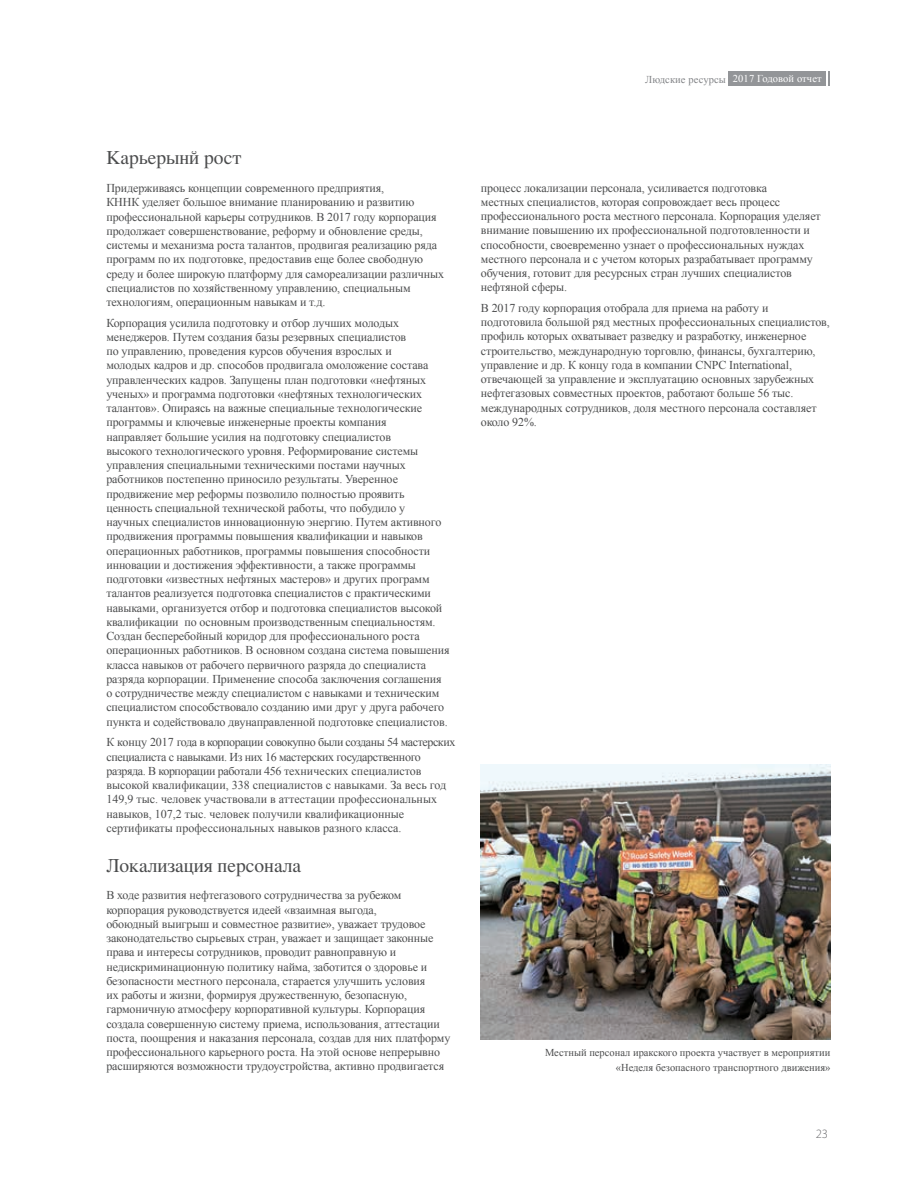
<style>
.page{position:relative;width:915px;height:1191px;background:#fff}
.page>*{position:absolute;margin:0;border:0;box-sizing:border-box;transform-origin:0 0}
.t1{font:19.5px "Times";color:#4b4c4d}
.t2{font:300 12.75px "Myriad Pro";color:#69696c}
.t3{font:12px/14.2px "Times New Roman";letter-spacing:-.01em;color:#4b4c4d}
.t4{font:10.5px/15px "Times New Roman";color:#4b4c4d;text-align:right}
.t5{font:10.5px "Times New Roman";letter-spacing:.01em;color:#fff}
.t6{font:10.5px "Times New Roman";letter-spacing:.01em;color:#808285}
</style>
<div class="page">
<div style="left:728px;top:71px;width:97px;height:15px;background:#939598"></div>
<svg style="left:828px;top:71px;width:1px;height:15px"></svg>
<img style="left:480px;top:764px;width:350px;height:275px">
<p class="t5" style="left:732px;top:72px;width:90px">2017 Годовой отчет</p>
<p class="t6" style="left:645px;top:72px;width:82px">Людские ресурсы</p>
<h1 class="t1" style="left:106px;top:139px;width:136px">Карьерынй рост</h1>
<p class="t3" style="left:106px;top:181px;width:339px">Придерживаясь концепции современного предприятия,<br>КННК уделяет большое внимание планированию и развитию профессиональной карьеры сотрудников. В 2017 году корпорация продолжает совершенствование, реформу и обновление среды, системы и механизма роста талантов, продвигая реализацию ряда программ по их подготовке, предоставив еще более свободную среду и более широкую платформу для самореализации различных специалистов по хозяйственному управлению, специальным технологиям, операционным навыкам и т.д.</p>
<p class="t3" style="left:106px;top:315px;width:344px">Корпорация усилила подготовку и отбор лучших молодых менеджеров. Путем создания базы резервных специалистов<br>по управлению, проведения курсов обучения взрослых и<br>молодых кадров и др. способов продвигала омоложение состава управленческих кадров. Запущены план подготовки «нефтяных ученых» и программа подготовки «нефтяных технологических талантов». Опираясь на важные специальные технологические программы и ключевые инженерные проекты компания<br>направляет большие усилия на подготовку специалистов<br>высокого технологического уровня. Реформирование системы управления специальными техническими постами научных работников постепенно приносило результаты. Уверенное продвижение мер реформы позволило полностью проявить ценность специальной технической работы, что побудило у научных специалистов инновационную энергию. Путем активного продвижения программы повышения квалификации и навыков операционных работников, программы повышения способности инновации и достижения эффективности, а также программы подготовки «известных нефтяных мастеров» и других программ талантов реализуется подготовка специалистов с практическими навыками, организуется отбор и подготовка специалистов высокой квалификации по основным производственным специальностям.<br>Создан бесперебойный коридор для профессионального роста операционных работников. В основном создана система повышения класса навыков от рабочего первичного разряда до специалиста разряда корпорации. Применение способа заключения соглашения о сотрудничестве между специалистом с навыками и техническим специалистом способствовало созданию ими друг у друга рабочего пункта и содействовало двунаправленной подготовке специалистов.</p>
<p class="t3" style="left:106px;top:735px;width:350px">К концу 2017 года в корпорации совокупно были созданы 54 мастерских специалиста с навыками. Из них 16 мастерских государственного разряда. В корпорации работали 456 технических специалистов высокой квалификации, 338 специалистов с навыками. За весь год 149,9 тыс. человек участвовали в аттестации профессиональных навыков, 107,2 тыс. человек получили квалификационные сертификаты профессиональных навыков разного класса.</p>
<h1 class="t1" style="left:106px;top:847px;width:196px">Локализация персонала</h1>
<p class="t3" style="left:106px;top:888px;width:345px">В ходе развития нефтегазового сотрудничества за рубежом корпорация руководствуется идеей «взаимная выгода,<br>обоюдный выигрыш и совместное развитие», уважает трудовое законодательство сырьевых стран, уважает и защищает законные права и интересы сотрудников, проводит равноправную и недискриминационную политику найма, заботится о здоровье и безопасности местного персонала, старается улучшить условия<br>их работы и жизни, формируя дружественную, безопасную, гармоничную атмосферу корпоративной культуры. Корпорация создала совершенную систему приема, использования, аттестации поста, поощрения и наказания персонала, создав для них платформу профессионального карьерного роста. На этой основе непрерывно расширяются возможности трудоустройства, активно продвигается</p>
<p class="t3" style="left:480px;top:180px;width:341px">процесс локализации персонала, усиливается подготовка<br>местных специалистов, которая сопровождает весь процесс профессионального роста местного персонала. Корпорация уделяет внимание повышению их профессиональной подготовленности и способности, своевременно узнает о профессиональных нуждах местного персонала и с учетом которых разрабатывает программу обучения, готовит для ресурсных стран лучших специалистов нефтяной сферы.</p>
<p class="t3" style="left:480px;top:300px;width:350px">В 2017 году корпорация отобрала для приема на работу и подготовила большой ряд местных профессиональных специалистов, профиль которых охватывает разведку и разработку, инженерное строительство, международную торговлю, финансы, бухгалтерию, управление и др. К концу года в компании CNPC International, отвечающей за управление и эксплуатацию основных зарубежных нефтегазовых совместных проектов, работают больше 56 тыс. международных сотрудников, доля местного персонала составляет около 92%.</p>
<p class="t4" style="left:545px;top:1044px;width:287px">Местный персонал иракского проекта участвует в мероприятии «Неделя безопасного транспортного движения»</p>
<p class="t2" style="left:815px;top:1126px;width:14px">23</p>
</div>
